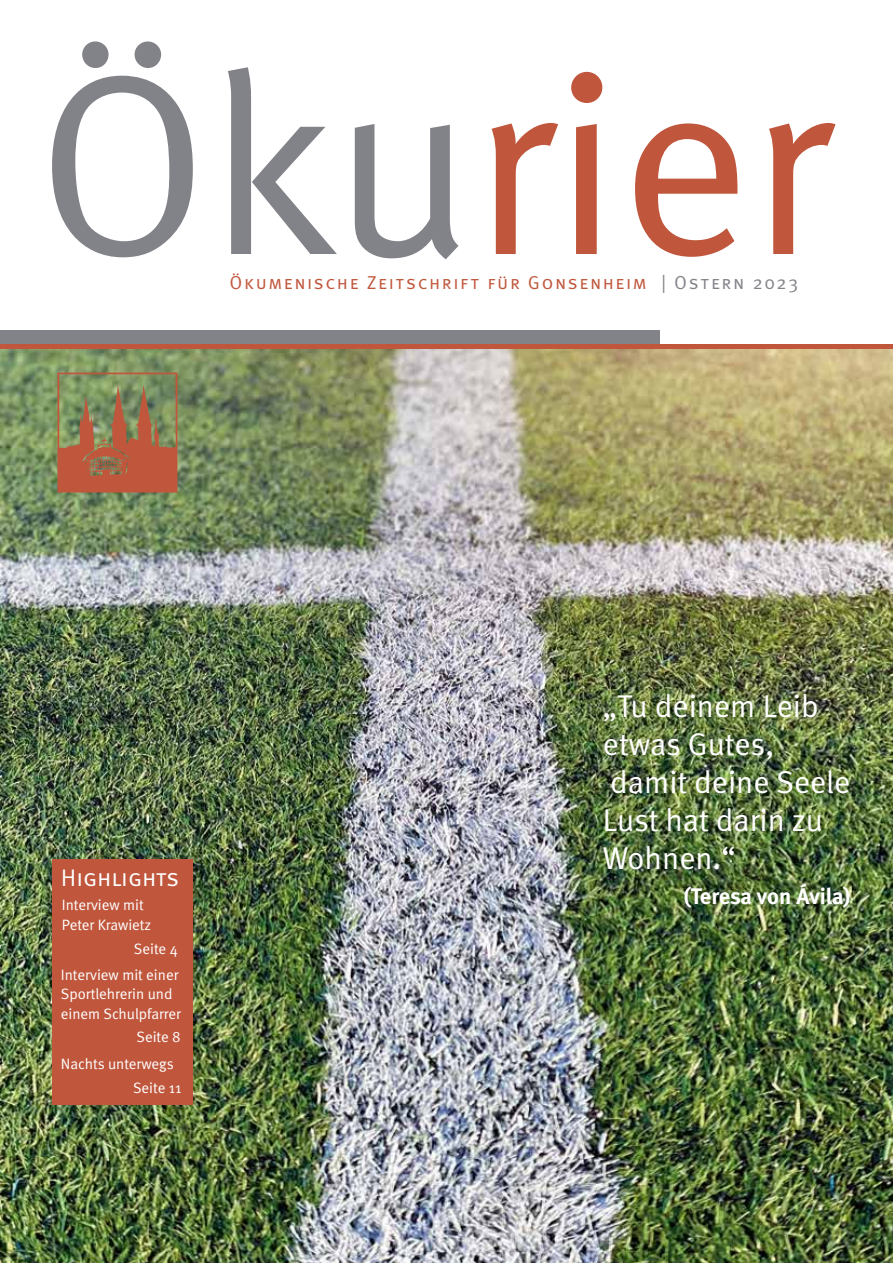
<style>
.page{position:relative;width:893px;height:1263px;background:#fff}
.page>*{position:absolute;margin:0;border:0;box-sizing:border-box;transform-origin:0 0}
.t1{font:31.5px/37.8px "Meta Normal";color:#fff}
.t2{font:24px "Meta Normal Caps";color:#fff}
.t3{font:700 22.5px "Meta";letter-spacing:-.005em;color:#fff}
.t4{font:18.75px "Meta Normal Caps";letter-spacing:.09em;color:#c0573d}
.t5{font:15px/19.5px "Meta Normal";color:#fff}
.s1{color:#828289}
</style>
<div class="page">
<img style="left:0;top:349px;width:893px;height:914px">
<svg style="left:52px;top:41px;width:141px;height:216px"></svg>
<svg style="left:228px;top:67px;width:109px;height:187px"></svg>
<svg style="left:355px;top:124px;width:103px;height:135px"></svg>
<svg style="left:491px;top:123px;width:67px;height:131px"></svg>
<svg style="left:571px;top:72px;width:31px;height:182px"></svg>
<svg style="left:635px;top:123px;width:102px;height:134px"></svg>
<svg style="left:769px;top:123px;width:67px;height:131px"></svg>
<div style="left:58px;top:373px;width:119px;height:119px;border:2px solid #c0573d"></div>
<img style="left:63px;top:386px;width:103px;height:61px">
<svg style="left:58px;top:447px;width:119px;height:45px;background:#ba5a3f"></svg>
<div style="left:52px;top:859px;width:140px;height:246px;background:#c0573d"></div>
<div style="left:0;top:330px;width:659px;height:14px;background:#828289"></div>
<div style="left:0;top:344px;width:893px;height:5px;background:#c0573d"></div>
<p class="t4" style="left:229px;top:272px;width:570px">Ökumenische Zeitschrift für Gonsenheim <span class="s1">| Ostern 2023</span></p>
<h2 class="t2" style="left:61px;top:863px;width:120px">Highlights</h2>
<p class="t5" style="left:62px;top:895px;width:91px">Interview mit<br>Peter Krawietz</p>
<p class="t5" style="left:61px;top:935px;width:119px;line-height:26px;text-align:right">Seite 4<br>Interview mit einer</p>
<p class="t5" style="left:61px;top:984px;width:122px">Sportlehrerin und einem Schulpfarrer</p>
<p class="t5" style="left:61px;top:1024px;width:121px;line-height:26.8px;text-indent:76px">Seite 8<br>Nachts unterwegs</p>
<p class="t5" style="left:133px;top:1078px;width:50px">Seite 11</p>
<h1 class="t1" style="left:603px;top:687px;width:249px">„Tu deinem Leib etwas Gutes, damit deine Seele<br>Lust hat darin zu<br>Wohnen.“</h1>
<h3 class="t3" style="left:684px;top:883px;width:168px">(Teresa von Ávila)</h3>
</div>
